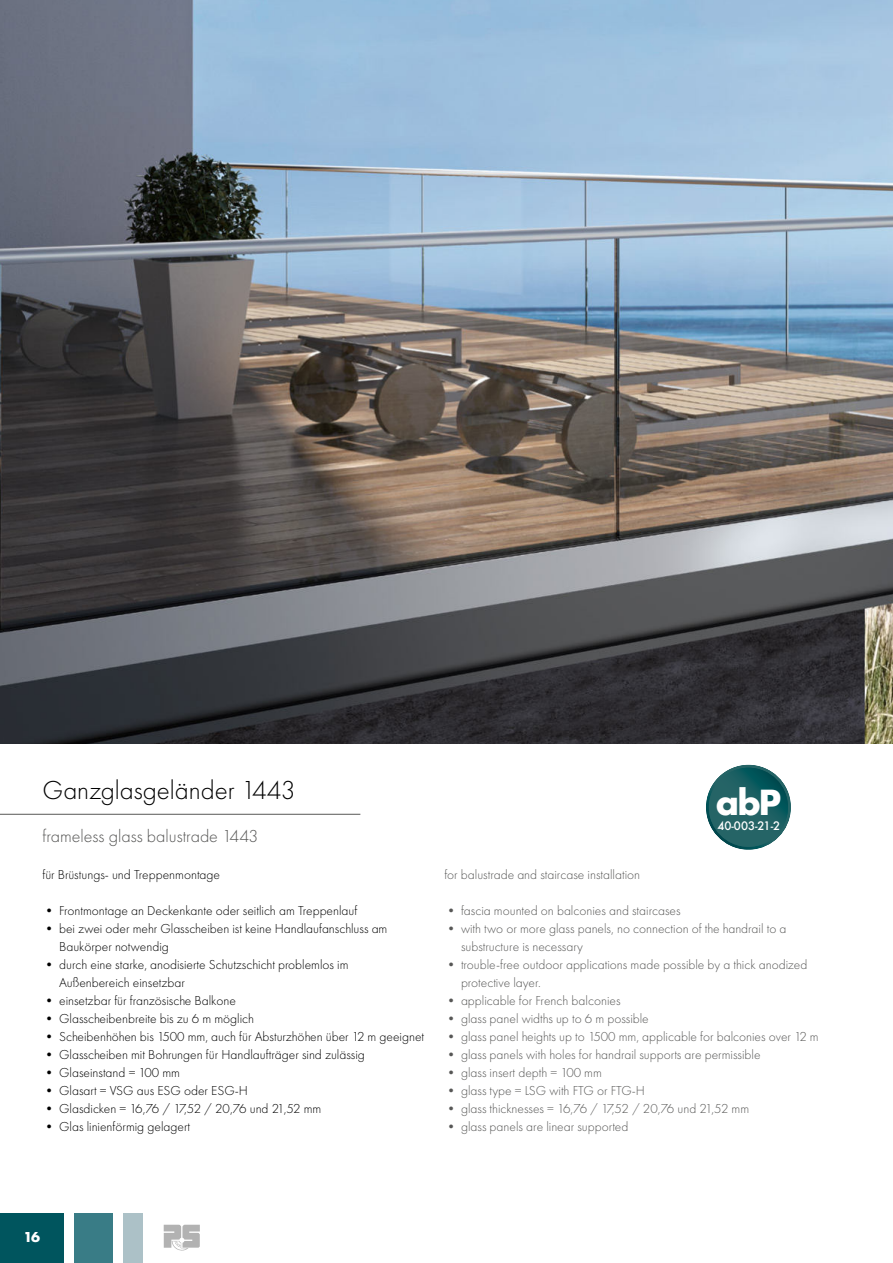
<style>
.page{position:relative;width:893px;height:1263px;background:#fff}
.page>*{position:absolute;margin:0;border:0;box-sizing:border-box;transform-origin:0 0}
.t1{font:700 33.6px "Futura";color:#fff}
.t2{font:300 27px "Futura PT";color:#000}
.t3{font:300 18px "Futura PT";color:#575756}
.t4{font:700 15px "Futura PT";color:#fff}
.t5{font:300 13.5px/18px "Futura PT";color:#575756}
.t6{font:300 13.5px/18px "Futura PT";color:#000}
.t7{font:500 11.4px "Futura";color:#fff}
</style>
<div class="page">
<svg style="left:164px;top:1225px;width:36px;height:25px"></svg>
<div style="left:0;top:1213px;width:64px;height:50px;background:#00555e"></div>
<div style="left:74px;top:1213px;width:39px;height:50px;background:#397c86"></div>
<div style="left:123px;top:1213px;width:19px;height:50px;background:#acc1c7"></div>
<img style="left:0;top:0;width:893px;height:743px">
<hr style="left:0;top:814px;width:360px;height:1px;background:#575756">
<svg style="left:706px;top:765px;width:85px;height:85px"></svg>
<h2 class="t2" style="left:43px;top:777px;width:254px">Ganzglasgeländer 1443</h2>
<h3 class="t3" style="left:43px;top:828px;width:217px">frameless glass balustrade 1443</h3>
<p class="t6" style="left:43px;top:866px;width:179px">für Brüstungs- und Treppenmontage</p>
<p class="t6" style="left:43px;top:902px;width:316px">• Frontmontage an Deckenkante oder seitlich am Treppenlauf</p>
<p class="t6" style="left:59px;top:920px;width:330px;text-indent:-17px">• bei zwei oder mehr Glasscheiben ist keine Handlaufanschluss am<br>Baukörper notwendig</p>
<p class="t6" style="left:59px;top:956px;width:291px;text-indent:-17px">• durch eine starke, anodisierte Schutzschicht problemlos im<br>Außenbereich einsetzbar</p>
<p class="t6" style="left:43px;top:992px;width:195px">• einsetzbar für französische Balkone</p>
<p class="t6" style="left:43px;top:1010px;width:213px">• Glasscheibenbreite bis zu 6 m möglich</p>
<p class="t6" style="left:43px;top:1028px;width:383px">• Scheibenhöhen bis 1500 mm, auch für Absturzhöhen über 12 m geeignet</p>
<p class="t6" style="left:43px;top:1046px;width:324px">• Glasscheiben mit Bohrungen für Handlaufträger sind zulässig</p>
<p class="t6" style="left:43px;top:1064px;width:139px">• Glaseinstand = 100 mm</p>
<p class="t6" style="left:43px;top:1082px;width:207px">• Glasart = VSG aus ESG oder ESG-H</p>
<p class="t6" style="left:43px;top:1100px;width:280px">• Glasdicken = 16,76 / 17,52 / 20,76 und 21,52 mm</p>
<p class="t6" style="left:43px;top:1118px;width:149px">• Glas linienförmig gelagert</p>
<h1 class="t1" style="left:716px;top:784px;width:67px">abP</h1>
<p class="t7" style="left:717px;top:819px;width:64px">40-003-21-2</p>
<p class="t5" style="left:444px;top:866px;width:197px">for balustrade and staircase installation</p>
<p class="t5" style="left:444px;top:902px;width:238px">• fascia mounted on balconies and staircases</p>
<p class="t5" style="left:461px;top:920px;width:327px;text-indent:-17px">• with two or more glass panels, no connection of the handrail to a substructure is necessary</p>
<p class="t5" style="left:461px;top:956px;width:348px;text-indent:-17px">• trouble-free outdoor applications made possible by a thick anodized protective layer.</p>
<p class="t5" style="left:444px;top:992px;width:178px">• applicable for French balconies</p>
<p class="t5" style="left:444px;top:1010px;width:206px">• glass panel widths up to 6 m possible</p>
<p class="t5" style="left:444px;top:1028px;width:376px">• glass panel heights up to 1500 mm, applicable for balconies over 12 m</p>
<p class="t5" style="left:444px;top:1046px;width:318px">• glass panels with holes for handrail supports are permissible</p>
<p class="t5" style="left:444px;top:1064px;width:159px">• glass insert depth = 100 mm</p>
<p class="t5" style="left:444px;top:1082px;width:202px">• glass type = LSG with FTG or FTG-H</p>
<p class="t5" style="left:444px;top:1100px;width:306px">• glass thicknesses = 16,76 / 17,52 / 20,76 und 21,52 mm</p>
<p class="t5" style="left:444px;top:1118px;width:186px">• glass panels are linear supported</p>
<p class="t4" style="left:24px;top:1228px;width:18px">16</p>
</div>
